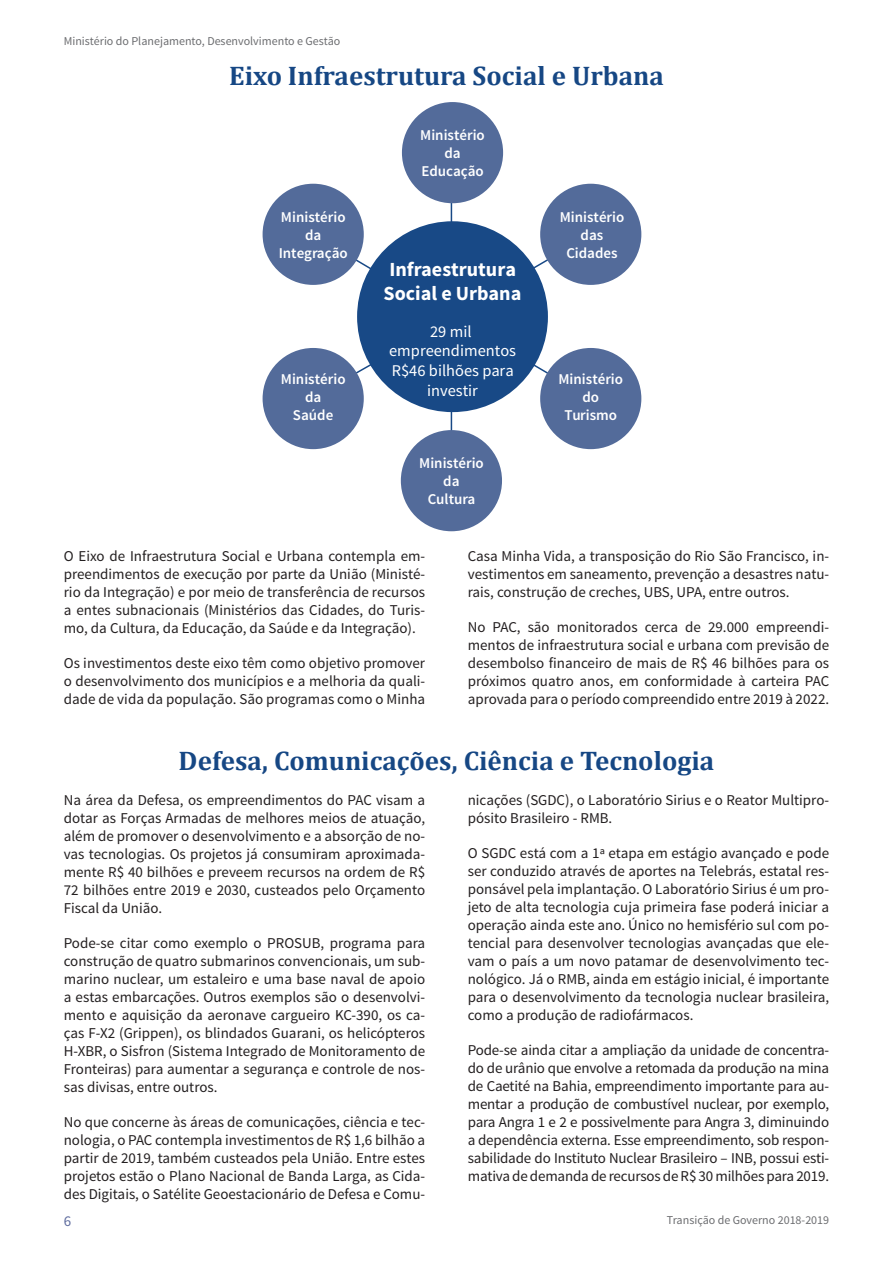
<style>
.page{position:relative;width:893px;height:1263px;background:#fff}
.page>*{position:absolute;margin:0;border:0;box-sizing:border-box;transform-origin:0 0}
.t1{font:700 27px "Cambria";color:#164784}
.t2{font:700 20.1px/24.2px "Source Sans Pro";color:#fff}
.t3{font:16.35px/19.6px "Source Sans Pro";color:#fff;text-align:center}
.t4{font:15px/18px "Source Sans Pro";color:#231f20;text-align:justify}
.t5{font:600 15px/18px "Source Sans Pro";color:#fff;text-align:center}
.t6{font:15px "Source Sans Pro";color:#606d9f}
.t7{font:12px "Source Sans Pro";color:#6c6d70}
</style>
<div class="page">
<svg style="left:353px;top:200px;width:198px;height:234px"></svg>
<div style="left:357px;top:221px;width:191px;height:191px;background:#184986;border-radius:50%"></div>
<div style="left:402px;top:102px;width:101px;height:101px;background:#536b9a;border-radius:50%"></div>
<div style="left:263px;top:184px;width:101px;height:101px;background:#536b9a;border-radius:50%"></div>
<div style="left:540px;top:184px;width:101px;height:101px;background:#536b9a;border-radius:50%"></div>
<div style="left:540px;top:348px;width:101px;height:101px;background:#536b9a;border-radius:50%"></div>
<div style="left:401px;top:430px;width:101px;height:101px;background:#536b9a;border-radius:50%"></div>
<div style="left:263px;top:348px;width:101px;height:101px;background:#536b9a;border-radius:50%"></div>
<p class="t7" style="left:64px;top:34px;width:278px">Ministério do Planejamento, Desenvolvimento e Gestão</p>
<h1 class="t1" style="left:229px;top:57px;width:436px">Eixo Infraestrutura Social e Urbana</h1>
<p class="t5" style="left:279px;top:208px;width:71px">Ministério da<br>Integração</p>
<p class="t5" style="left:281px;top:370px;width:66px">Ministério da<br>Saúde</p>
<p class="t5" style="left:420px;top:126px;width:66px">Ministério da<br>Educação</p>
<h2 class="t2" style="left:384px;top:258px;width:139px">Infraestrutura<br>Social e Urbana</h2>
<p class="t3" style="left:389px;top:321px;width:128px">29 mil empreendimentos<br>R$46 bilhões para investir</p>
<p class="t5" style="left:419px;top:454px;width:66px">Ministério da<br>Cultura</p>
<p class="t5" style="left:560px;top:208px;width:66px">Ministério das<br>Cidades</p>
<p class="t5" style="left:558px;top:370px;width:66px">Ministério do<br>Turismo</p>
<p class="t4" style="left:64px;top:547px;width:363px">O Eixo de Infraestrutura Social e Urbana contempla em&shy;preendimentos de execução por parte da União (Ministé&shy;rio da Integração) e por meio de transferência de recursos a entes subnacionais (Ministérios das Cidades, do Turis&shy;mo, da Cultura, da Educação, da Saúde e da Integração).</p>
<p class="t4" style="left:64px;top:654px;width:363px">Os investimentos deste eixo têm como objetivo promover o desenvolvimento dos municípios e a melhoria da quali&shy;dade de vida da população. São programas como o Minha</p>
<p class="t4" style="left:468px;top:547px;width:363px">Casa Minha Vida, a transposição do Rio São Francisco, in&shy;vestimentos em saneamento, prevenção a desastres natu&shy;rais, construção de creches, UBS, UPA, entre outros.</p>
<p class="t4" style="left:468px;top:618px;width:363px">No PAC, são monitorados cerca de 29.000 empreendi&shy;mentos de infraestrutura social e urbana com previsão de desembolso financeiro de mais de R$ 46 bilhões para os próximos quatro anos, em conformidade à carteira PAC aprovada para o período compreendido entre 2019 à 2022.</p>
<h1 class="t1" style="left:179px;top:742px;width:537px">Defesa, Comunicações, Ciência e Tecnologia</h1>
<p class="t4" style="left:64px;top:791px;width:363px">Na área da Defesa, os empreendimentos do PAC visam a dotar as Forças Armadas de melhores meios de atuação, além de promover o desenvolvimento e a absorção de no&shy;vas tecnologias. Os projetos já consumiram aproximada&shy;mente R$ 40 bilhões e preveem recursos na ordem de R$ 72 bilhões entre 2019 e 2030, custeados pelo Orçamento Fiscal da União.</p>
<p class="t4" style="left:64px;top:934px;width:363px">Pode-se citar como exemplo o PROSUB, programa para construção de quatro submarinos convencionais, um sub&shy;marino nuclear, um estaleiro e uma base naval de apoio a estas embarcações. Outros exemplos são o desenvolvi&shy;mento e aquisição da aeronave cargueiro KC-390, os ca&shy;ças F-X2 (Grippen), os blindados Guarani, os helicópteros H-XBR, o Sisfron (Sistema Integrado de Monitoramento de Fronteiras) para aumentar a segurança e controle de nos&shy;sas divisas, entre outros.</p>
<p class="t4" style="left:64px;top:1113px;width:363px">No que concerne às áreas de comunicações, ciência e tec&shy;nologia, o PAC contempla investimentos de R$ 1,6 bilhão a partir de 2019, também custeados pela União. Entre estes projetos estão o Plano Nacional de Banda Larga, as Cida&shy;des Digitais, o Satélite Geoestacionário de Defesa e Comu-</p>
<p class="t6" style="left:64px;top:1212px;width:9px">6</p>
<p class="t4" style="left:468px;top:791px;width:363px">nicações (SGDC), o Laboratório Sirius e o Reator Multipro&shy;pósito Brasileiro - RMB.</p>
<p class="t4" style="left:468px;top:844px;width:363px">O SGDC está com a 1ª etapa em estágio avançado e pode ser conduzido através de aportes na Telebrás, estatal res&shy;ponsável pela implantação. O Laboratório Sirius é um pro&shy;jeto de alta tecnologia cuja primeira fase poderá iniciar a operação ainda este ano. Único no hemisfério sul com po&shy;tencial para desenvolver tecnologias avançadas que ele&shy;vam o país a um novo patamar de desenvolvimento tec&shy;nológico. Já o RMB, ainda em estágio inicial, é importante para o desenvolvimento da tecnologia nuclear brasileira, como a produção de radiofármacos.</p>
<p class="t4" style="left:468px;top:1041px;width:363px">Pode-se ainda citar a ampliação da unidade de concentra&shy;do de urânio que envolve a retomada da produção na mina de Caetité na Bahia, empreendimento importante para au&shy;mentar a produção de combustível nuclear, por exemplo, para Angra 1 e 2 e possivelmente para Angra 3, diminuindo a dependência externa. Esse empreendimento, sob respon&shy;sabilidade do Instituto Nuclear Brasileiro – INB, possui esti&shy;mativa de demanda de recursos de R$ 30 milhões para 2019.</p>
<p class="t7" style="left:667px;top:1212px;width:164px">Transição de Governo 2018-2019</p>
</div>
